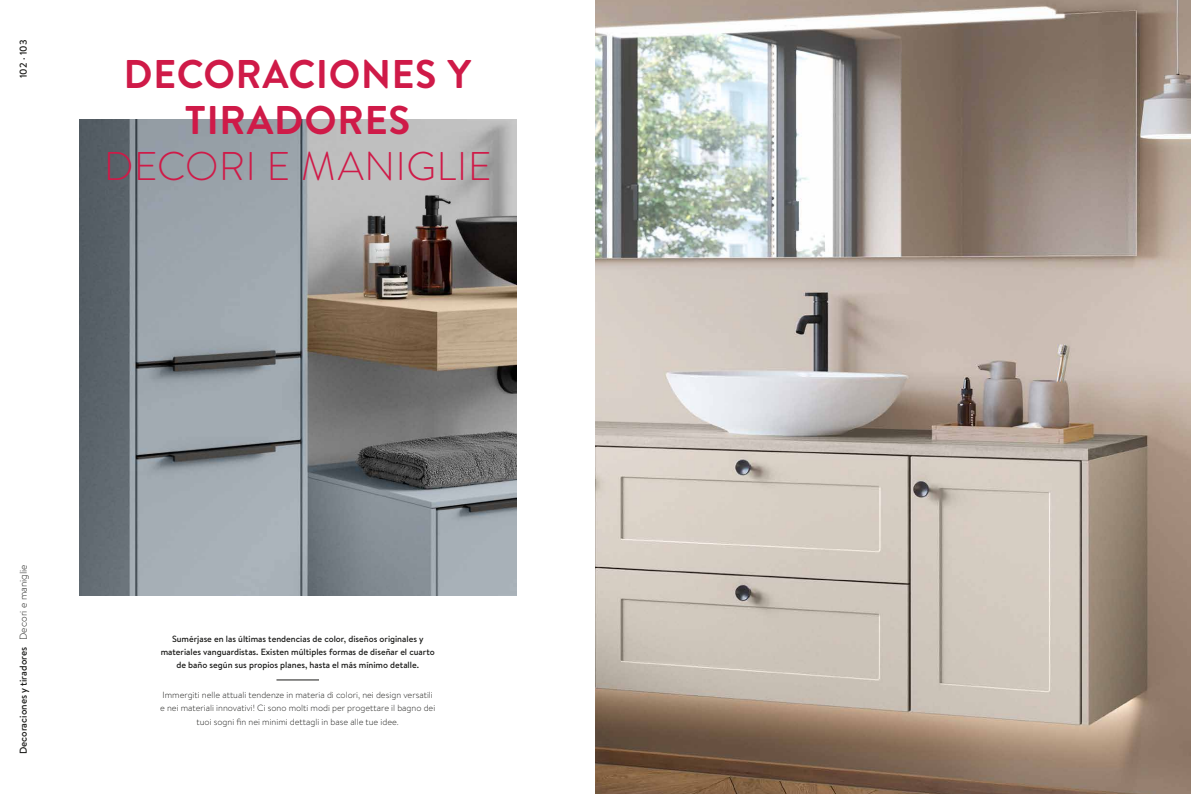
<style>
.page{position:relative;width:1191px;height:794px;background:#fff}
.page>*{position:absolute;margin:0;border:0;box-sizing:border-box;transform-origin:0 0}
.Kapiteleinstieg_Headline_40_45{font:700 40px/46.3px "Brandon Text";letter-spacing:.02em;color:#cf1a48;text-align:center}
.t1{font:500 10px "Brandon Text";color:#1a1a18}
.Fließtext_9_13_2_FR_NL{font:300 9px/13.2px "Brandon Text";color:#1a1a18;text-align:center}
.Fließtext_9_13_2_FR_NL-2{font:500 9px/13.2px "Brandon Text";color:#1a1a18;text-align:center}
.s1{font-weight:300}
</style>
<div class="page">
<img style="left:595px;top:0;width:596px;height:794px">
<img style="left:79px;top:119px;width:437px;height:476px">
<hr style="left:276px;top:679px;width:43px;height:1px;background:#1a1a18">
<p class="t1" style="left:17px;top:78px;width:40px;rotate:-90deg">102 · 103</p>
<p class="Kapiteleinstieg_Headline_40_45" style="left:104px;top:50px;width:388px">DECORACIONES Y<br>TIRADORES<br><span class="s1">DECORI E MANIGLIE</span></p>
<p class="t1" style="left:16px;top:754px;width:191px;rotate:-90deg">Decoraciones y tiradores <span class="s1">Decori e maniglie</span></p>
<p class="Fließtext_9_13_2_FR_NL-2" style="left:161px;top:632px;width:275px">Sumérjase en las últimas tendencias de color, diseños originales y materiales vanguardistas. Existen múltiples formas de diseñar el cuarto de baño según sus propios planes, hasta el más mínimo detalle.</p>
<p class="Fließtext_9_13_2_FR_NL" style="left:160px;top:688px;width:277px">Immergiti nelle attuali tendenze in materia di colori, nei design versatili e nei materiali innovativi! Ci sono molti modi per progettare il bagno dei tuoi sogni fin nei minimi dettagli in base alle tue idee.</p>
</div>
